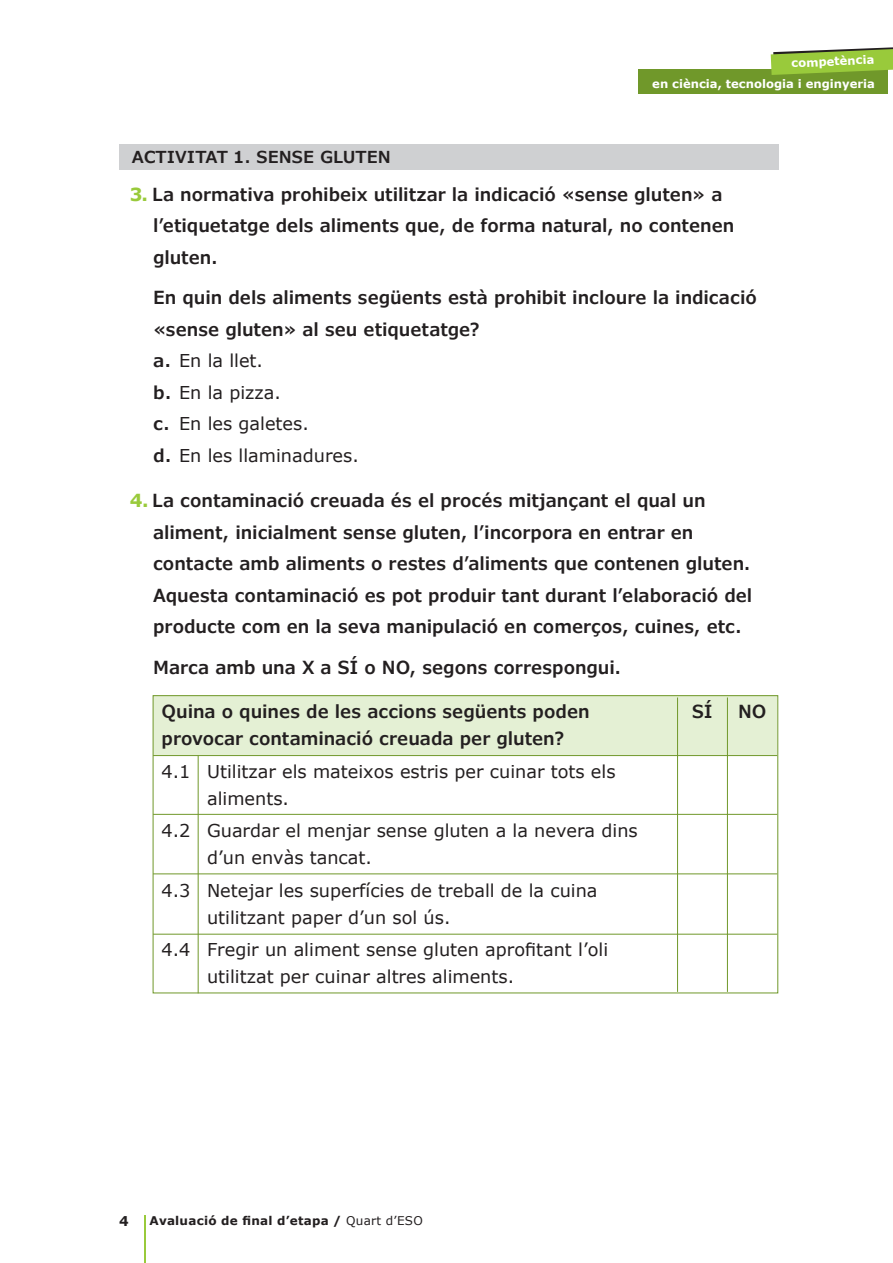
<style>
.page{position:relative;width:893px;height:1263px;background:#fff}
.page>*{position:absolute;margin:0;border:0;box-sizing:border-box;transform-origin:0 0}
.t1{font:600 18px/31.5px "Verdana Pro";color:#231f20}
.t2{font:17.7px "Verdana";color:#231f20}
.t3{font:600 16.5px "Verdana Pro";color:#231f20}
.t4{font:700 13.5px "Verdana";color:#231f20}
.t5{font:700 12px "Verdana";letter-spacing:.02em;color:#231f20}
.t6{font:700 11.7px "Verdana";color:#fff}
.s1{font-family:"Verdana";font-weight:700;color:#99ca3b}
.s2{font-family:"Verdana Pro";font-weight:600}
.s3{font-weight:400}
</style>
<div class="page">
<hr style="left:144px;top:1216px;width:1px;height:47px;background:#99ca3b">
<div style="left:119px;top:145px;width:659px;height:25px;background:#cfd0d2"></div>
<div style="left:639px;top:69px;width:249px;height:25px;background:#70982a"></div>
<svg style="left:771px;top:47px;width:122px;height:28px"></svg>
<div style="left:153px;top:696px;width:524px;height:59px;background:#e4f0d4"></div>
<div style="left:677px;top:696px;width:50px;height:59px;background:#e4f0d4"></div>
<div style="left:727px;top:696px;width:50px;height:59px;background:#e4f0d4"></div>
<hr style="left:153px;top:755px;width:624px;height:1px;background:#70982a">
<hr style="left:153px;top:814px;width:624px;height:1px;background:#70982a">
<hr style="left:153px;top:873px;width:624px;height:1px;background:#70982a">
<hr style="left:153px;top:934px;width:624px;height:1px;background:#70982a">
<hr style="left:198px;top:756px;width:1px;height:237px;background:#70982a">
<hr style="left:677px;top:697px;width:1px;height:295px;background:#70982a">
<hr style="left:727px;top:697px;width:1px;height:295px;background:#70982a">
<p class="t6" style="left:791px;top:55px;width:84px;rotate:-3deg">competència</p>
<p class="t6" style="left:652px;top:76px;width:224px">en ciència, tecnologia i enginyeria</p>
<p class="t3" style="left:132px;top:147px;width:261px">ACTIVITAT 1. SENSE GLUTEN</p>
<h4 class="t1" style="left:130px;top:179px;width:594px"><span class="s1">3.</span> La normativa prohibeix utilitzar la indicació «sense gluten» a</h4>
<h4 class="t1" style="left:153px;top:210px;width:583px">l’etiquetatge dels aliments que, de forma natural, no contenen gluten.</h4>
<h4 class="t1" style="left:153px;top:282px;width:605px">En quin dels aliments següents està prohibit incloure la indicació «sense gluten» al seu etiquetatge?</h4>
<p class="t2" style="left:153px;top:349px;width:111px"><span class="s2">a.</span> En la llet.</p>
<p class="t2" style="left:153px;top:380px;width:129px"><span class="s2">b.</span> En la pizza.</p>
<p class="t2" style="left:153px;top:412px;width:157px"><span class="s2">c.</span> En les galetes.</p>
<p class="t2" style="left:153px;top:443px;width:207px"><span class="s2">d.</span> En les llaminadures.</p>
<h4 class="t1" style="left:130px;top:485px;width:577px"><span class="s1">4.</span> La contaminació creuada és el procés mitjançant el qual un</h4>
<h4 class="t1" style="left:153px;top:517px;width:601px">aliment, inicialment sense gluten, l’incorpora en entrar en contacte amb aliments o restes d’aliments que contenen gluten.<br>Aquesta contaminació es pot produir tant durant l’elaboració del producte com en la seva manipulació en comerços, cuines, etc.</h4>
<h4 class="t1" style="left:153px;top:652px;width:470px">Marca amb una X a SÍ o NO, segons correspongui.</h4>
<p class="t1" style="left:162px;top:696px;width:430px">Quina o quines de les accions següents poden</p>
<p class="t1" style="left:162px;top:723px;width:404px">provocar contaminació creuada per gluten?</p>
<p class="t2" style="left:162px;top:759px;width:455px">4.1 Utilitzar els mateixos estris per cuinar tots els</p>
<p class="t2" style="left:207px;top:786px;width:83px">aliments.</p>
<p class="t2" style="left:162px;top:819px;width:478px">4.2 Guardar el menjar sense gluten a la nevera dins</p>
<p class="t2" style="left:207px;top:846px;width:166px">d’un envàs tancat.</p>
<p class="t2" style="left:162px;top:878px;width:437px">4.3 Netejar les superfícies de treball de la cuina</p>
<p class="t2" style="left:207px;top:905px;width:245px">utilitzant paper d’un sol ús.</p>
<p class="t2" style="left:162px;top:938px;width:448px">4.4 Fregir un aliment sense gluten aprofitant l’oli</p>
<p class="t2" style="left:207px;top:965px;width:309px">utilitzat per cuinar altres aliments.</p>
<p class="t1" style="left:692px;top:696px;width:22px">SÍ</p>
<p class="t1" style="left:738px;top:696px;width:30px">NO</p>
<p class="t4" style="left:119px;top:1211px;width:11px">4</p>
<p class="t5" style="left:149px;top:1212px;width:275px">Avaluació de final d’etapa / <span class="s3">Quart d’ESO</span></p>
</div>
